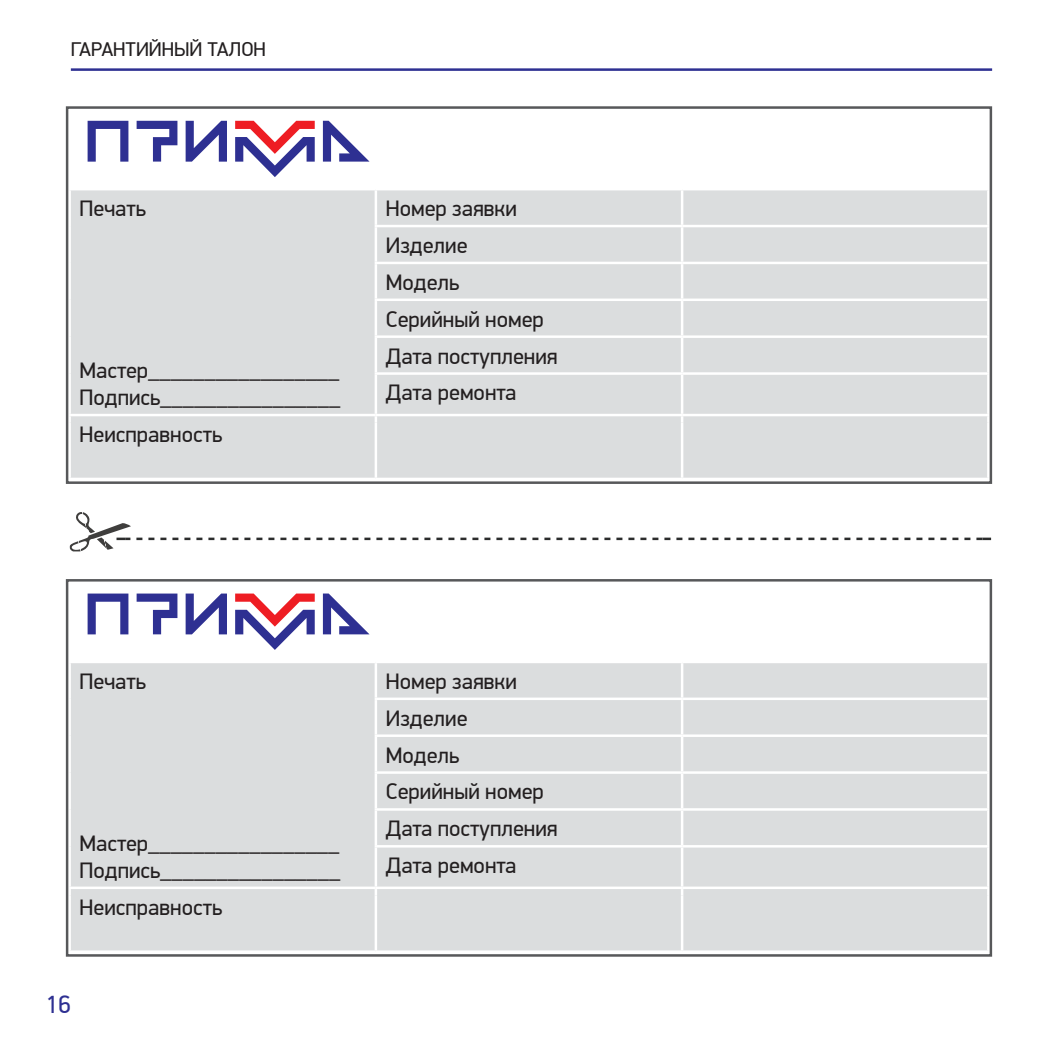
<style>
.page{position:relative;width:1063px;height:1063px;background:#fff}
.page>*{position:absolute;margin:0;border:0;box-sizing:border-box;transform-origin:0 0}
.t1{font:25px "PF Din Display Pro";color:#2e3092}
.t2{font:22.5px/37px "PF Din Display Pro";color:#231f20}
.t3{font:20px "PF Din Display Pro";color:#231f20}
</style>
<div class="page">
<hr style="left:71px;top:68px;width:921px;height:3px;background:#2e3092">
<svg style="left:87px;top:593px;width:283px;height:42px"></svg>
<div style="left:71px;top:663px;width:916px;height:287px;background:#dbddde"></div>
<hr style="left:375px;top:663px;width:2px;height:35px;background:#fff">
<hr style="left:681px;top:663px;width:2px;height:35px;background:#fff">
<hr style="left:375px;top:698px;width:307px;height:2px;background:#fff">
<hr style="left:375px;top:700px;width:2px;height:34px;background:#fff">
<hr style="left:682px;top:698px;width:308px;height:2px;background:#fff">
<hr style="left:681px;top:700px;width:2px;height:34px;background:#fff">
<hr style="left:375px;top:734px;width:307px;height:3px;background:#fff">
<hr style="left:375px;top:737px;width:2px;height:34px;background:#fff">
<hr style="left:682px;top:734px;width:308px;height:3px;background:#fff">
<hr style="left:681px;top:737px;width:2px;height:34px;background:#fff">
<hr style="left:375px;top:771px;width:307px;height:3px;background:#fff">
<hr style="left:375px;top:774px;width:2px;height:34px;background:#fff">
<hr style="left:682px;top:771px;width:308px;height:3px;background:#fff">
<hr style="left:681px;top:774px;width:2px;height:34px;background:#fff">
<hr style="left:375px;top:808px;width:307px;height:3px;background:#fff">
<hr style="left:375px;top:811px;width:2px;height:34px;background:#fff">
<hr style="left:682px;top:808px;width:308px;height:3px;background:#fff">
<hr style="left:681px;top:811px;width:2px;height:34px;background:#fff">
<hr style="left:375px;top:845px;width:307px;height:3px;background:#fff">
<hr style="left:375px;top:848px;width:2px;height:39px;background:#fff">
<hr style="left:682px;top:845px;width:308px;height:3px;background:#fff">
<hr style="left:681px;top:848px;width:2px;height:39px;background:#fff">
<hr style="left:68px;top:887px;width:308px;height:2px;background:#fff">
<hr style="left:376px;top:887px;width:306px;height:2px;background:#fff">
<svg style="left:375px;top:889px;width:2px;height:6px"></svg>
<hr style="left:682px;top:887px;width:308px;height:2px;background:#fff">
<svg style="left:681px;top:889px;width:2px;height:6px"></svg>
<hr style="left:375px;top:895px;width:2px;height:55px;background:#fff">
<hr style="left:681px;top:895px;width:2px;height:55px;background:#fff">
<svg style="left:88px;top:594px;width:40px;height:40px"></svg>
<svg style="left:186px;top:594px;width:41px;height:40px"></svg>
<svg style="left:137px;top:594px;width:40px;height:40px"></svg>
<svg style="left:323px;top:594px;width:47px;height:40px"></svg>
<svg style="left:235px;top:594px;width:80px;height:56px"></svg>
<div style="left:66px;top:579px;width:926px;height:378px;border:2px solid #57585a"></div>
<svg style="left:87px;top:120px;width:242px;height:42px"></svg>
<div style="left:71px;top:190px;width:916px;height:288px;background:#dbddde"></div>
<hr style="left:375px;top:190px;width:2px;height:35px;background:#fff">
<hr style="left:681px;top:190px;width:2px;height:35px;background:#fff">
<hr style="left:375px;top:225px;width:307px;height:2px;background:#fff">
<hr style="left:375px;top:227px;width:2px;height:35px;background:#fff">
<hr style="left:682px;top:225px;width:308px;height:2px;background:#fff">
<hr style="left:681px;top:227px;width:2px;height:35px;background:#fff">
<hr style="left:375px;top:262px;width:307px;height:2px;background:#fff">
<hr style="left:375px;top:264px;width:2px;height:35px;background:#fff">
<hr style="left:682px;top:262px;width:308px;height:2px;background:#fff">
<hr style="left:681px;top:264px;width:2px;height:35px;background:#fff">
<hr style="left:375px;top:299px;width:307px;height:2px;background:#fff">
<hr style="left:375px;top:301px;width:2px;height:34px;background:#fff">
<hr style="left:682px;top:299px;width:308px;height:2px;background:#fff">
<hr style="left:681px;top:301px;width:2px;height:34px;background:#fff">
<hr style="left:375px;top:335px;width:307px;height:3px;background:#fff">
<hr style="left:375px;top:338px;width:2px;height:34px;background:#fff">
<hr style="left:682px;top:335px;width:308px;height:3px;background:#fff">
<hr style="left:681px;top:338px;width:2px;height:34px;background:#fff">
<hr style="left:375px;top:372px;width:307px;height:3px;background:#fff">
<hr style="left:375px;top:375px;width:2px;height:39px;background:#fff">
<hr style="left:682px;top:372px;width:308px;height:3px;background:#fff">
<hr style="left:681px;top:375px;width:2px;height:39px;background:#fff">
<hr style="left:68px;top:414px;width:308px;height:2px;background:#fff">
<hr style="left:376px;top:414px;width:306px;height:2px;background:#fff">
<svg style="left:375px;top:416px;width:2px;height:7px"></svg>
<hr style="left:682px;top:414px;width:308px;height:2px;background:#fff">
<svg style="left:681px;top:416px;width:2px;height:7px"></svg>
<hr style="left:375px;top:423px;width:2px;height:55px;background:#fff">
<hr style="left:681px;top:423px;width:2px;height:55px;background:#fff">
<svg style="left:88px;top:121px;width:40px;height:41px"></svg>
<svg style="left:186px;top:121px;width:41px;height:41px"></svg>
<svg style="left:137px;top:121px;width:40px;height:41px"></svg>
<svg style="left:323px;top:121px;width:47px;height:41px"></svg>
<svg style="left:235px;top:121px;width:80px;height:56px"></svg>
<div style="left:66px;top:106px;width:926px;height:378px;border:2px solid #57585a"></div>
<svg style="left:70px;top:512px;width:921px;height:39px"></svg>
<p class="t3" style="left:71px;top:38px;width:194px">Гарантийный талон</p>
<p class="t2" style="left:80px;top:190px;width:68px">Печать</p>
<p class="t2" style="left:80px;top:357px;width:262px;line-height:27px">Мастер_________________<br>Подпись________________</p>
<p class="t2" style="left:80px;top:416px;width:144px">Неисправность</p>
<p class="t2" style="left:386px;top:190px;width:173px">Номер заявки<br>Изделие<br>Модель<br>Серийный номер<br>Дата поступления<br>Дата ремонта</p>
<p class="t2" style="left:80px;top:663px;width:68px">Печать</p>
<p class="t2" style="left:80px;top:830px;width:262px;line-height:27px">Мастер_________________<br>Подпись________________</p>
<p class="t2" style="left:80px;top:889px;width:144px">Неисправность</p>
<p class="t1" style="left:46px;top:990px;width:26px">16</p>
<p class="t2" style="left:386px;top:663px;width:173px">Номер заявки<br>Изделие<br>Модель<br>Серийный номер<br>Дата поступления<br>Дата ремонта</p>
</div>
